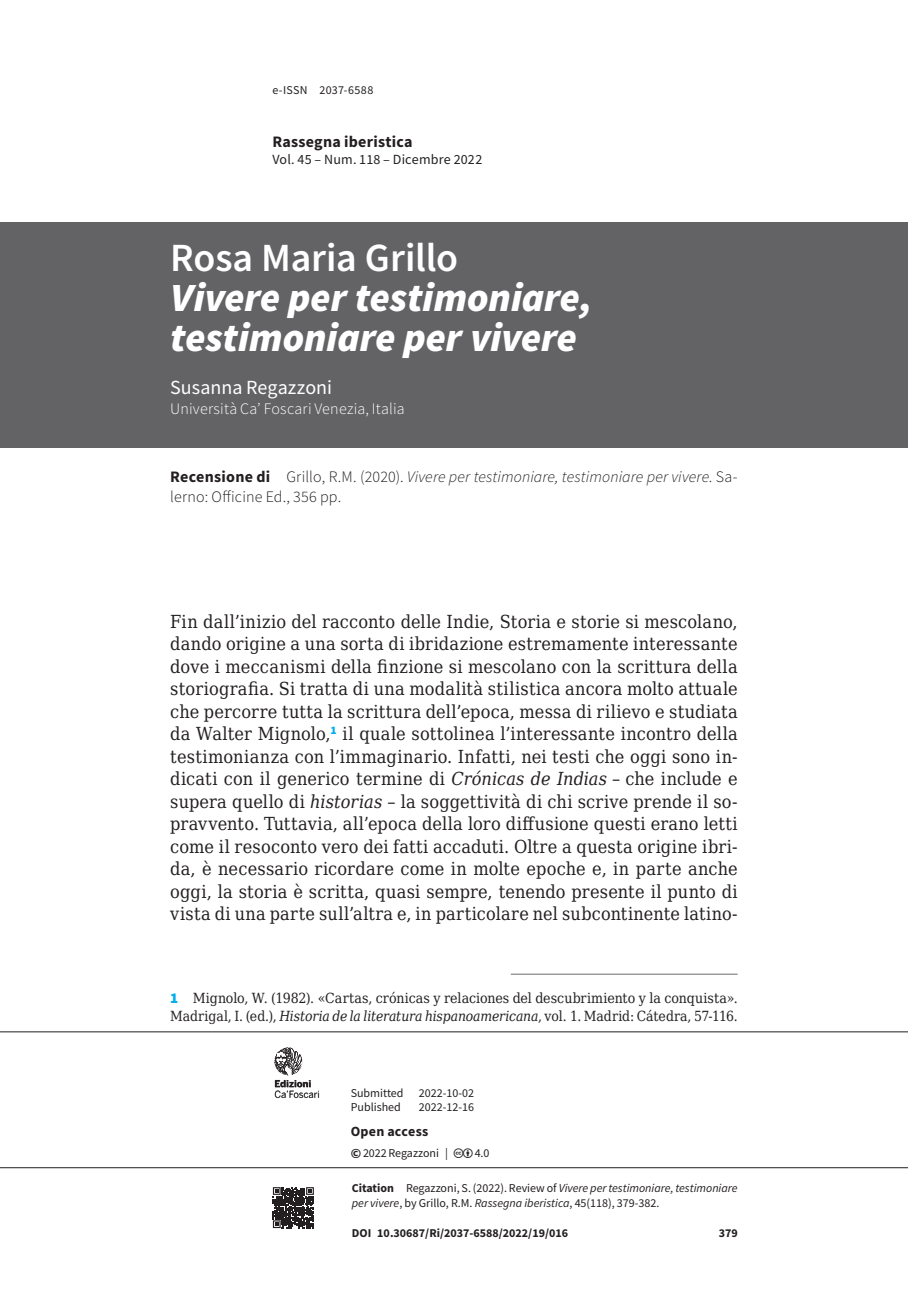
<style>
.page{position:relative;width:908px;height:1304px;background:#fff}
.page>*{position:absolute;margin:0;border:0;box-sizing:border-box;transform-origin:0 0}
.t1{font:italic 900 40px/40px "Source Sans Pro";letter-spacing:-.005em;color:#fff}
.t2{font:600 40px "Source Sans Pro";letter-spacing:-.005em;color:#fff}
.t3{font:20px "Source Sans Pro";color:#fff}
.t4{font:18px/22.4px "DejaVu Serif Condensed";letter-spacing:.015em;color:#231f20;text-align:justify}
.t5{font:300 16px/20px "Source Sans Pro";letter-spacing:.015em;color:#231f20}
.t6{font:300 16px "Source Sans Pro";letter-spacing:.01em;color:#fff}
.t7{font:700 16px "Source Sans Pro";letter-spacing:.015em;color:#231f20}
.t8{font:14px/17.6px "DejaVu Serif Condensed";color:#231f20}
.t9{font:14px "Source Sans Pro";letter-spacing:.015em;color:#231f20}
.t10{font:700 14px "Source Sans Pro";letter-spacing:.02em;color:#231f20}
.t11{font:italic 12px/15px "Source Sans Pro";color:#231f20}
.t12{font:12px "Source Sans Pro";color:#231f20}
.t13{font:700 12px "Source Sans Pro";color:#231f20}
.t14{font:12px "Source Sans Pro";letter-spacing:.02em;color:#231f20}
.t15{font:9.6px "Benton Sans";letter-spacing:-.01em;color:#231f20}
.t16{font:700 9.6px "Benton Sans";color:#231f20}
.s1{font-weight:700}
.s2{font-style:italic}
.s3{font-family:"Source Sans Pro";font-weight:900;font-size:15px;color:#00aeef}
.s4{font-weight:700;font-size:14px}
.s5{font-weight:700;font-style:normal}
.s6{font-style:normal}
</style>
<div class="page">
<hr style="left:0;top:1031px;width:907px;height:1px;background:#231f20">
<svg style="left:274px;top:1047px;width:45px;height:51px"></svg>
<hr style="left:0;top:1167px;width:907px;height:1px;background:#231f20">
<svg style="left:272px;top:1187px;width:42px;height:42px"></svg>
<svg style="left:273px;top:1187px;width:41px;height:41px"></svg>
<div style="left:0;top:223px;width:907px;height:225px;background:#636366"></div>
<hr style="left:510px;top:974px;width:227px;height:1px;background:#6c6d70">
<p class="t14" style="left:272px;top:82px;width:102px">e-ISSN 2037-6588</p>
<p class="t7" style="left:272px;top:131px;width:142px">Rassegna iberistica</p>
<p class="t9" style="left:272px;top:150px;width:211px">Vol. 45 – Num. 118 – Dicembre 2022</p>
<h1 class="t2" style="left:170px;top:232px;width:289px">Rosa Maria Grillo</h1>
<h1 class="t1" style="left:170px;top:277px;width:423px">Vivere per testimoniare, testimoniare per vivere</h1>
<p class="t3" style="left:170px;top:375px;width:163px">Susanna Regazzoni</p>
<p class="t6" style="left:170px;top:399px;width:236px">Università Ca’ Foscari Venezia, Italia</p>
<p class="t5" style="left:170px;top:467px;width:568px"><span class="s1">Recensione di</span> Grillo, R.M. (2020). <span class="s2">Vivere per testimoniare, testimoniare per vivere</span>. Sa&shy;lerno: Officine Ed., 356 pp.</p>
<p class="t4" style="left:170px;top:610px;width:568px">Fin dall’inizio del racconto delle Indie, Storia e storie si mescolano, dando origine a una sorta di ibridazione estremamente interessante dove i meccanismi della finzione si mescolano con la scrittura della storiografia. Si tratta di una modalità stilistica ancora molto attuale che percorre tutta la scrittura dell’epoca, messa di rilievo e studiata da Walter Mignolo,<sup>1</sup> il quale sottolinea l’interessante incontro della testimonianza con l’immaginario. Infatti, nei testi che oggi sono in&shy;dicati con il generico termine di <span class="s2">Crónicas de Indias</span> – che include e supera quello di <span class="s2">historias</span> – la soggettività di chi scrive prende il so&shy;pravvento. Tuttavia, all’epoca della loro diffusione questi erano letti come il resoconto vero dei fatti accaduti. Oltre a questa origine ibri&shy;da, è necessario ricordare come in molte epoche e, in parte anche oggi, la storia è scritta, quasi sempre, tenendo presente il punto di vista di una parte sull’altra e, in particolare nel subcontinente latino-</p>
<p class="t8" style="left:170px;top:989px;width:568px"><span class="s3">1</span> Mignolo, W. (1982). «Cartas, crónicas y relaciones del descubrimiento y la conquista».<br>Madrigal, I. (ed.), <span class="s2">Historia de la literatura hispanoamericana</span>, vol. 1. Madrid: Cátedra, 57-116.</p>
<p class="t16" style="left:274px;top:1078px;width:38px">Edizioni</p>
<p class="t15" style="left:274px;top:1088px;width:47px">Ca’Foscari</p>
<p class="t12" style="left:350px;top:1085px;width:54px">Submitted</p>
<p class="t12" style="left:418px;top:1085px;width:57px">2022-10-02</p>
<p class="t12" style="left:350px;top:1099px;width:52px">Published</p>
<p class="t12" style="left:418px;top:1099px;width:57px">2022-12-16</p>
<p class="t10" style="left:350px;top:1122px;width:79px">Open access</p>
<p class="t12" style="left:350px;top:1145px;width:99px"><span class="s4">©</span> 2022 Regazzoni |</p>
<p class="t12" style="left:474px;top:1145px;width:16px">4.0</p>
<p class="t11" style="left:351px;top:1181px;width:387px"><span class="s5">Citation</span> <span class="s6">Regazzoni, S. (2022). Review of</span> Vivere per testimoniare, testimoniare per vivere<span class="s6">, by Grillo, R.M.</span> Rassegna iberistica<span class="s6">, 45(118), 379-382.</span></p>
<p class="t13" style="left:351px;top:1225px;width:218px">DOI 10.30687/Ri/2037-6588/2022/19/016</p>
<p class="t13" style="left:718px;top:1225px;width:21px">379</p>
</div>
